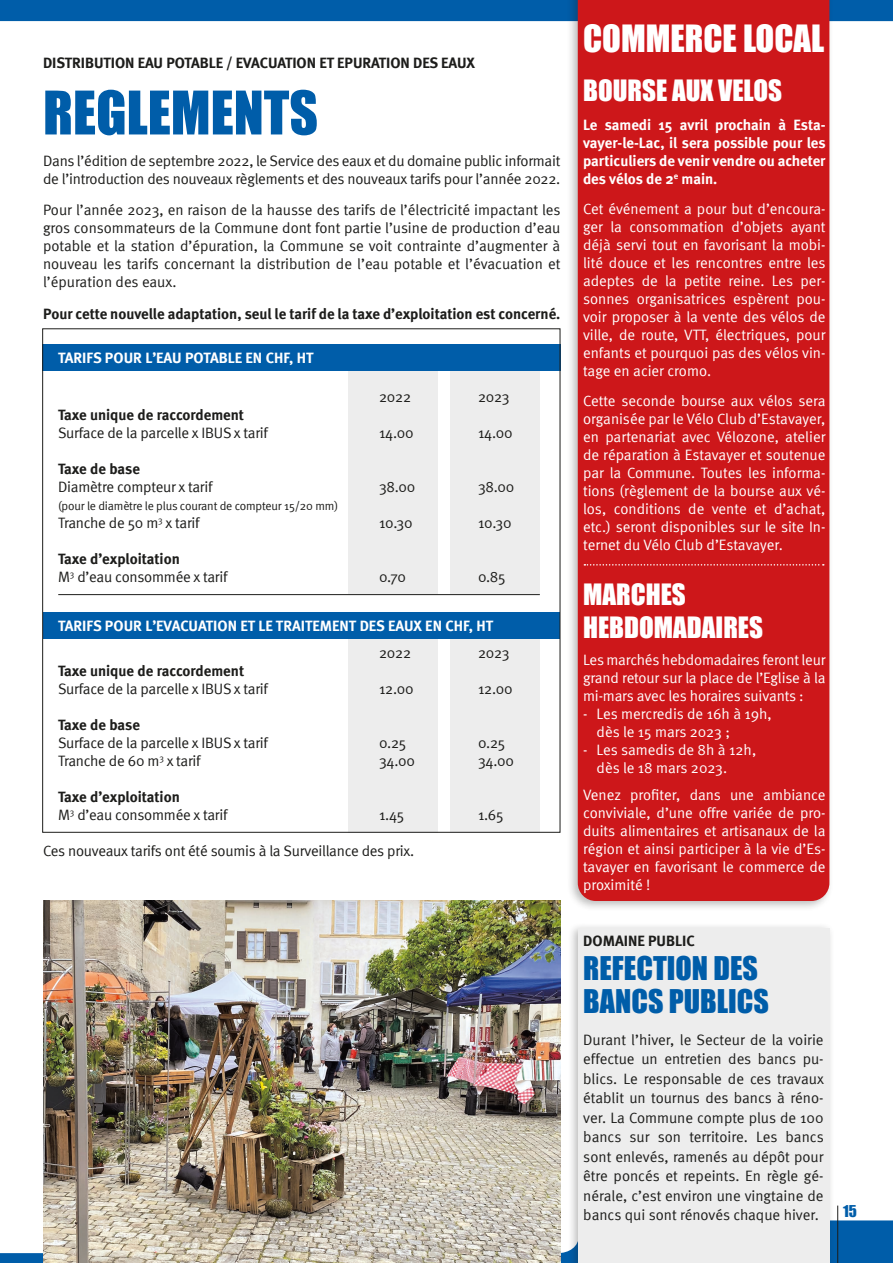
<style>
.page{position:relative;width:893px;height:1263px;background:#fff}
.page>*{position:absolute;margin:0;border:0;box-sizing:border-box;transform-origin:0 0}
.t1{font:55.5px "Impact";color:#005da9}
.t2{font:34.5px "Impact";color:#fff}
.t3{font:30px/33px "Impact";color:#005da9}
.t4{font:27px/33px "Impact";color:#fff}
.t5{font:15px/19.5px "Meta Normal";letter-spacing:-.015em;color:#1d1d1b;text-align:justify}
.t6{font:15px/18px "Meta Normal";letter-spacing:-.005em;color:#fff;text-align:justify}
.t7{font:700 15px "Meta";letter-spacing:-.005em;color:#1d1d1b}
.t8{font:700 15px/18px "Meta";color:#fff;text-align:justify}
.t9{font:15px "Impact";color:#005da9}
.t10{font:12px "Meta Normal";letter-spacing:-.015em;color:#1d1d1b}
</style>
<div class="page">
<div style="left:0;top:0;width:893px;height:22px;background:#005da9"></div>
<svg style="left:0;top:1220px;width:893px;height:43px"></svg>
<hr style="left:837px;top:1205px;width:1px;height:58px;background:#1d1d1b">
<div style="left:42px;top:344px;width:518px;height:27px;background:#005da9"></div>
<div style="left:451px;top:371px;width:89px;height:462px;background:#ededed"></div>
<div style="left:348px;top:371px;width:90px;height:462px;background:#ededed"></div>
<div style="left:26px;top:595px;width:516px;height:17px;background:#fff"></div>
<hr style="left:58px;top:594px;width:482px;height:1px;background:#1d1d1b">
<div style="left:43px;top:612px;width:517px;height:27px;background:#005da9"></div>
<div style="left:566px;top:0;width:268px;height:912px;background:#1d1d1b;opacity:.3"></div>
<div style="left:578px;top:0;width:251px;height:901px;background:#cd171a"></div>
<svg style="left:584px;top:564px;width:240px;height:2px"></svg>
<div style="left:567px;top:923px;width:268px;height:340px;background:#1d1d1b;opacity:.3"></div>
<div style="left:578px;top:928px;width:252px;height:335px;background:#ededed"></div>
<img style="left:43px;top:901px;width:517px;height:362px">
<p class="t7" style="left:43px;top:54px;width:433px">DISTRIBUTION EAU POTABLE / EVACUATION ET EPURATION DES EAUX</p>
<h1 class="t1" style="left:43px;top:70px;width:277px">REGLEMENTS</h1>
<p class="t5" style="left:43px;top:152px;width:519px;line-height:18px">Dans l’édition de septembre 2022, le Service des eaux et du domaine public informait de l’introduction des nouveaux règlements et des nouveaux tarifs pour l’année 2022.</p>
<p class="t5" style="left:43px;top:201px;width:519px;line-height:18px">Pour l’année 2023, en raison de la hausse des tarifs de l’électricité impactant les gros consommateurs de la Commune dont font partie l’usine de production d’eau potable et la station d’épuration, la Commune se voit contrainte d’augmenter à nouveau les tarifs concernant la distribution de l’eau potable et l’évacuation et l’épuration des eaux.</p>
<p class="t7" style="left:43px;top:305px;width:519px">Pour cette nouvelle adaptation, seul le tarif de la taxe d’exploitation est concerné.</p>
<p class="t8" style="left:58px;top:348px;width:257px">TARIFS POUR L’EAU POTABLE EN CHF, HT</p>
<p class="t5" style="left:379px;top:386px;width:34px">2022</p>
<p class="t5" style="left:478px;top:386px;width:33px">2023</p>
<p class="t7" style="left:58px;top:405px;width:188px">Taxe unique de raccordement</p>
<p class="t5" style="left:58px;top:422px;width:211px">Surface de la parcelle x IBUS x tarif</p>
<p class="t5" style="left:379px;top:422px;width:36px">14.00</p>
<p class="t5" style="left:478px;top:422px;width:36px">14.00</p>
<p class="t7" style="left:58px;top:459px;width:83px">Taxe de base</p>
<p class="t5" style="left:58px;top:476px;width:156px">Diamètre compteur x tarif</p>
<p class="t5" style="left:379px;top:476px;width:38px">38.00</p>
<p class="t5" style="left:478px;top:476px;width:38px">38.00</p>
<p class="t10" style="left:58px;top:498px;width:282px">(pour le diamètre le plus courant de compteur 15/20 mm)</p>
<p class="t5" style="left:58px;top:512px;width:143px">Tranche de 50 m<sup>3</sup> x tarif</p>
<p class="t5" style="left:379px;top:512px;width:35px">10.30</p>
<p class="t5" style="left:478px;top:512px;width:35px">10.30</p>
<p class="t7" style="left:58px;top:549px;width:123px">Taxe d’exploitation</p>
<p class="t5" style="left:58px;top:566px;width:171px">M<sup>3</sup> d’eau consommée x tarif</p>
<p class="t5" style="left:379px;top:566px;width:28px">0.70</p>
<p class="t5" style="left:478px;top:566px;width:29px">0.85</p>
<p class="t8" style="left:58px;top:617px;width:437px">TARIFS POUR L’EVACUATION ET LE TRAITEMENT DES EAUX EN CHF, HT</p>
<p class="t5" style="left:379px;top:643px;width:34px">2022</p>
<p class="t5" style="left:478px;top:643px;width:33px">2023</p>
<p class="t7" style="left:58px;top:662px;width:188px">Taxe unique de raccordement</p>
<p class="t5" style="left:58px;top:679px;width:211px">Surface de la parcelle x IBUS x tarif</p>
<p class="t5" style="left:379px;top:679px;width:36px">12.00</p>
<p class="t5" style="left:478px;top:679px;width:36px">12.00</p>
<p class="t7" style="left:58px;top:716px;width:83px">Taxe de base</p>
<p class="t5" style="left:58px;top:733px;width:211px">Surface de la parcelle x IBUS x tarif</p>
<p class="t5" style="left:379px;top:733px;width:29px">0.25</p>
<p class="t5" style="left:478px;top:733px;width:29px">0.25</p>
<p class="t5" style="left:58px;top:751px;width:144px">Tranche de 60 m<sup>3</sup> x tarif</p>
<p class="t5" style="left:379px;top:751px;width:37px">34.00</p>
<p class="t5" style="left:478px;top:751px;width:37px">34.00</p>
<p class="t7" style="left:58px;top:788px;width:123px">Taxe d’exploitation</p>
<p class="t5" style="left:58px;top:805px;width:171px">M<sup>3</sup> d’eau consommée x tarif</p>
<p class="t5" style="left:379px;top:805px;width:27px">1.45</p>
<p class="t5" style="left:478px;top:805px;width:27px">1.65</p>
<p class="t5" style="left:43px;top:841px;width:373px">Ces nouveaux tarifs ont été soumis à la Surveillance des prix.</p>
<h2 class="t2" style="left:583px;top:11px;width:243px">COMMERCE LOCAL</h2>
<h3 class="t4" style="left:583px;top:73px;width:201px">BOURSE AUX VELOS</h3>
<p class="t8" style="left:583px;top:115px;width:244px">Le samedi 15 avril prochain à Esta&shy;vayer-le-Lac, il sera possible pour les particuliers de venir vendre ou acheter des vélos de 2<sup>e</sup> main.</p>
<p class="t6" style="left:583px;top:199px;width:244px">Cet événement a pour but d’encoura&shy;ger la consommation d’objets ayant déjà servi tout en favorisant la mobi&shy;lité douce et les rencontres entre les adeptes de la petite reine. Les per&shy;sonnes organisatrices espèrent pou&shy;voir proposer à la vente des vélos de ville, de route, VTT, électriques, pour enfants et pourquoi pas des vélos vin&shy;tage en acier cromo.</p>
<p class="t6" style="left:583px;top:391px;width:244px">Cette seconde bourse aux vélos sera organisée par le Vélo Club d’Estavayer, en partenariat avec Vélozone, atelier de réparation à Estavayer et soutenue par la Commune. Toutes les informa&shy;tions (règlement de la bourse aux vé&shy;los, conditions de vente et d’achat, etc.) seront disponibles sur le site In&shy;ternet du Vélo Club d’Estavayer.</p>
<h3 class="t4" style="left:583px;top:577px;width:182px">MARCHES<br>HEBDOMADAIRES</h3>
<p class="t6" style="left:583px;top:651px;width:244px">Les marchés hebdomadaires feront leur grand retour sur la place de l’Eglise à la mi-mars avec les horaires suivants :</p>
<p class="t6" style="left:597px;top:705px;width:177px;text-indent:-14px">- Les mercredis de 16h à 19h, dès le 15 mars 2023 ;</p>
<p class="t6" style="left:597px;top:741px;width:161px;text-indent:-14px">- Les samedis de 8h à 12h, dès le 18 mars 2023.</p>
<p class="t6" style="left:583px;top:786px;width:244px">Venez profiter, dans une ambiance conviviale, d’une offre variée de pro&shy;duits alimentaires et artisanaux de la région et ainsi participer à la vie d’Es&shy;tavayer en favorisant le commerce de proximité !</p>
<p class="t7" style="left:583px;top:932px;width:113px">DOMAINE PUBLIC</p>
<h3 class="t3" style="left:583px;top:951px;width:187px">REFECTION DES<br>BANCS PUBLICS</h3>
<p class="t5" style="left:583px;top:1030px;width:242px">Durant l’hiver, le Secteur de la voirie effectue un entretien des bancs pu&shy;blics. Le responsable de ces travaux établit un tournus des bancs à réno&shy;ver. La Commune compte plus de 100 bancs sur son territoire. Les bancs sont enlevés, ramenés au dépôt pour être poncés et repeints. En règle gé&shy;nérale, c’est environ une vingtaine de bancs qui sont rénovés chaque hiver.</p>
<p class="t9" style="left:843px;top:1200px;width:15px">15</p>
</div>
